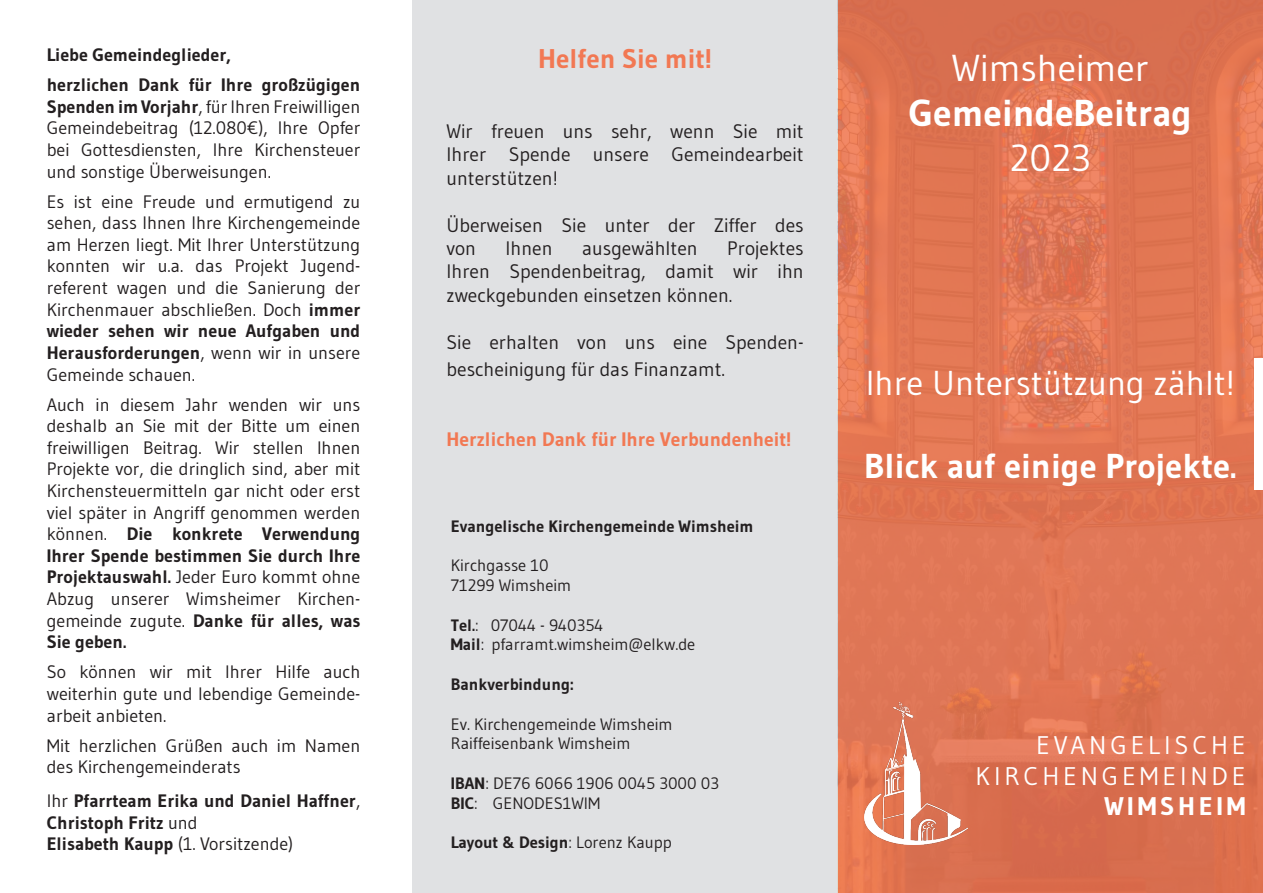
<style>
.page{position:relative;width:1263px;height:893px;background:#fff}
.page>*{position:absolute;margin:0;border:0;box-sizing:border-box;transform-origin:0 0}
.t1{font:700 37.5px "Gudea";color:#fff}
.t2{font:37.5px "Gudea";color:#fff}
.t3{font:34.5px "Gudea";color:#fff}
.t4{font:700 34.5px "Gudea";color:#fff}
.t5{font:700 27px "Gudea";color:#f27853}
.t6{font:25.5px/30.6px "Gudea";letter-spacing:.15em;color:#fff;text-align:right}
.t7{font:700 25.5px "Gudea";letter-spacing:.15em;color:#fff}
.t8{font:19.5px/23.4px "Gudea";color:#231f20;text-align:justify}
.t9{font:700 19.5px "Gudea";color:#f27853}
.t10{font:18px/21.6px "Gudea";color:#231f20;text-align:justify}
.t11{font:700 18px/21.6px "Gudea";color:#231f20}
.t12{font:16.5px/19.8px "Gudea";color:#231f20}
.t13{font:700 16.5px "Gudea";color:#231f20}
.s1{font-weight:700}
.s2{font-weight:400}
</style>
<div class="page">
<div style="left:412px;top:0;width:426px;height:893px;background:#e0e1e3"></div>
<img style="left:838px;top:0;width:425px;height:893px">
<div style="left:1254px;top:359px;width:9px;height:131px;background:#fff"></div>
<img style="left:864px;top:703px;width:103px;height:142px">
<p class="t11" style="left:47px;top:40px;width:315px;line-height:30.2px">Liebe Gemeindeglieder,<br>herzlichen Dank für Ihre großzügigen</p>
<p class="t10" style="left:47px;top:95px;width:315px"><span class="s1">Spenden im Vorjahr</span>, für Ihren Freiwilligen Gemeindebeitrag (12.080€), Ihre Opfer bei Gottesdiensten, Ihre Kirchensteuer und sonstige Überweisungen.</p>
<p class="t10" style="left:47px;top:190px;width:315px">Es ist eine Freude und ermutigend zu sehen, dass Ihnen Ihre Kirchengemeinde am Herzen liegt. Mit Ihrer Unterstützung konnten wir u.a. das Projekt Jugend&shy;referent wagen und die Sanierung der Kirchenmauer abschließen. Doch <span class="s1">immer wieder sehen wir neue Aufgaben und Herausforderungen</span>, wenn wir in unsere Gemeinde schauen.</p>
<p class="t10" style="left:47px;top:393px;width:315px">Auch in diesem Jahr wenden wir uns deshalb an Sie mit der Bitte um einen freiwilligen Beitrag. Wir stellen Ihnen Projekte vor, die dringlich sind, aber mit Kirchensteuermitteln gar nicht oder erst viel später in Angriff genommen werden können. <span class="s1">Die konkrete Verwendung Ihrer Spende bestimmen Sie durch Ihre Projektauswahl.</span> Jeder Euro kommt ohne Abzug unserer Wimsheimer Kirchen&shy;gemeinde zugute. <span class="s1">Danke für alles, was Sie geben.</span></p>
<p class="t10" style="left:47px;top:661px;width:315px">So können wir mit Ihrer Hilfe auch weiterhin gute und lebendige Gemeinde&shy;arbeit anbieten.</p>
<p class="t10" style="left:47px;top:734px;width:315px">Mit herzlichen Grüßen auch im Namen des Kirchengemeinderats</p>
<p class="t11" style="left:47px;top:790px;width:315px"><span class="s2">Ihr</span> Pfarrteam Erika und Daniel Haffner<span class="s2">,<br></span>Christoph Fritz <span class="s2">und<br></span>Elisabeth Kaupp <span class="s2">(1. Vorsitzende)</span></p>
<h3 class="t5" style="left:538px;top:41px;width:175px">Helfen Sie mit!</h3>
<p class="t8" style="left:446px;top:119px;width:359px">Wir freuen uns sehr, wenn Sie mit Ihrer Spende unsere Gemeindearbeit unterstützen!</p>
<p class="t8" style="left:446px;top:213px;width:359px">Überweisen Sie unter der Ziffer des von</p>
<p class="t8" style="left:446px;top:236px;width:359px;text-indent:281px">Projektes Ihren Spendenbeitrag, damit wir ihn zweckgebunden einsetzen können.</p>
<p class="t8" style="left:446px;top:328px;width:359px;line-height:27px">Sie erhalten von uns eine Spenden&shy;bescheinigung für das Finanzamt.</p>
<p class="t8" style="left:506px;top:236px;width:48px">Ihnen</p>
<p class="t8" style="left:582px;top:236px;width:117px">ausgewählten</p>
<p class="t9" style="left:446px;top:427px;width:346px">Herzlichen Dank für Ihre Verbundenheit!</p>
<p class="t13" style="left:451px;top:516px;width:304px">Evangelische Kirchengemeinde Wimsheim</p>
<p class="t12" style="left:451px;top:555px;width:122px">Kirchgasse 10<br>71299 Wimsheim</p>
<p class="t12" style="left:451px;top:615px;width:246px"><span class="s1">Tel.</span>: 07044 - 940354<br><span class="s1">Mail</span>: pfarramt.wimsheim@elkw.de</p>
<p class="t13" style="left:451px;top:674px;width:124px">Bankverbindung:</p>
<p class="t12" style="left:451px;top:714px;width:223px">Ev. Kirchengemeinde Wimsheim<br>Raiffeisenbank Wimsheim</p>
<p class="t12" style="left:451px;top:773px;width:270px"><span class="s1">IBAN</span>: DE76 6066 1906 0045 3000 03<br><span class="s1">BIC</span>: GENODES1WIM</p>
<p class="t13" style="left:451px;top:832px;width:223px">Layout &amp; Design<span class="s2">: Lorenz Kaupp</span></p>
<h1 class="t2" style="left:952px;top:45px;width:198px">Wimsheimer</h1>
<h1 class="t1" style="left:909px;top:90px;width:284px">GemeindeBeitrag</h1>
<h1 class="t2" style="left:1010px;top:135px;width:82px">2023</h1>
<h2 class="t3" style="left:866px;top:362px;width:371px">Ihre Unterstützung zählt!</h2>
<h2 class="t4" style="left:864px;top:445px;width:374px">Blick auf einige Projekte.</h2>
<h3 class="t6" style="left:975px;top:729px;width:272px">EVANGELISCHE<br>KIRCHENGEMEINDE</h3>
<h3 class="t7" style="left:1104px;top:790px;width:143px">WIMSHEIM</h3>
</div>
